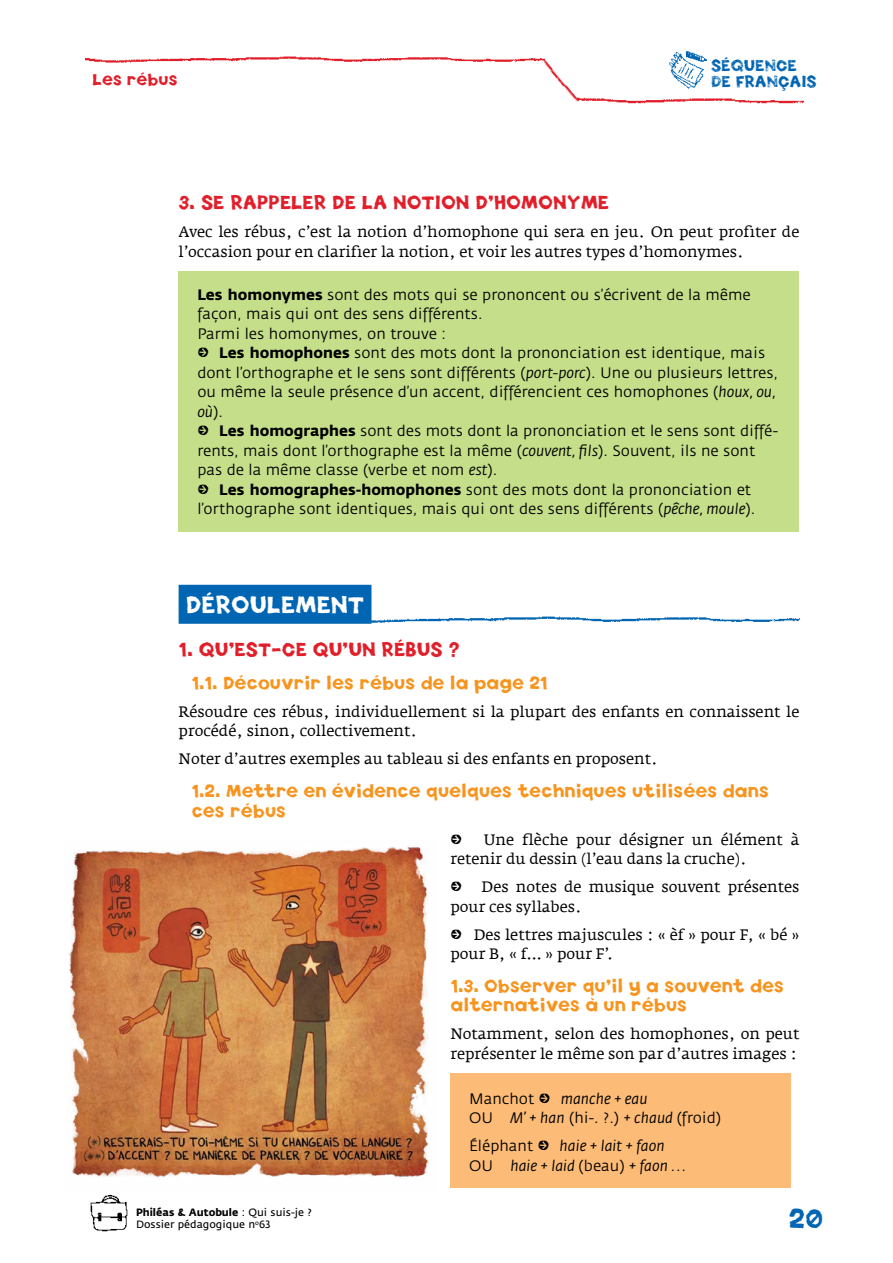
<style>
.page{position:relative;width:893px;height:1263px;background:#fff}
.page>*{position:absolute;margin:0;border:0;box-sizing:border-box;transform-origin:0 0}
.t1{font:25.5px "Spud AF Crisp";color:#0065b2}
.t2{font:22.5px "Spud AF Crisp";color:#fff}
.t3{font:18px "Spud AF Crisp";color:#e11f2b}
.t4{font:16.5px/19.8px "Spud AF Crisp";color:#f7941e}
.t5{font:15px/19.5px "Fedra Sans";color:#000}
.t6{font:15px/19.5px "Fedra Serif A";color:#000}
.t7{font:italic 15px/19.5px "Fedra Sans";color:#000}
.t8{font:15px/16.2px "Spud AF Tatty";color:#0065b2}
.t9{font:15px "Spud AF Crisp";color:#e11f2b}
.t10{font:10.5px "Fedra Sans Bold TF";color:#000}
.t11{font:10.5px "Fedra Sans";color:#000}
.s1{font-weight:700}
.s2{font-family:"Kosmik Glyphs";font-size:21px}
.s3{font-style:italic}
.s4{font-style:normal}
.s5{font-family:"Kosmik Glyphs";font-style:normal;font-size:21px}
.s6{font-family:"Fedra Sans"}
</style>
<div class="page">
<img style="left:90px;top:1194px;width:38px;height:38px">
<img style="left:584px;top:97px;width:220px;height:7px">
<img style="left:544px;top:58px;width:40px;height:44px">
<img style="left:85px;top:56px;width:459px;height:7px">
<img style="left:639px;top:51px;width:72px;height:47px">
<div style="left:179px;top:585px;width:192px;height:39px;background:#0065b2"></div>
<div style="left:179px;top:271px;width:620px;height:260px;background:#c5de89"></div>
<div style="left:450px;top:1073px;width:341px;height:115px;background:#fcbb76"></div>
<img style="left:69px;top:847px;width:360px;height:331px">
<img style="left:368px;top:614px;width:432px;height:10px">
<p class="t9" style="left:93px;top:70px;width:87px">Les rébus</p>
<p class="t8" style="left:711px;top:57px;width:107px">SÉQUENCE<br>DE FRANÇAIS</p>
<p class="t3" style="left:179px;top:191px;width:432px">3. SE RAPPELER DE LA NOTION D’HOMONYME</p>
<p class="t6" style="left:179px;top:222px;width:622px">Avec les rébus, c’est la notion d’homophone qui sera en jeu. On peut profiter de l’occasion pour en clarifier la notion, et voir les autres types d’homonymes.</p>
<p class="t5" style="left:197px;top:285px;width:582px"><span class="s1">Les homonymes</span> sont des mots qui se prononcent ou s’écrivent de la même façon, mais qui ont des sens différents.<br>Parmi les homonymes, on trouve :<br><span class="s2">H</span> <span class="s1">Les homophones</span> sont des mots dont la prononciation est identique, mais dont l’orthographe et le sens sont différents (<span class="s3">port-porc</span>). Une ou plusieurs lettres, ou même la seule présence d’un accent, différencient ces homophones (<span class="s3">houx, ou, où</span>).<br><span class="s2">H</span> <span class="s1">Les homographes</span> sont des mots dont la prononciation et le sens sont diffé&shy;rents, mais dont l’orthographe est la même (<span class="s3">couvent, fils</span>). Souvent, ils ne sont pas de la même classe (verbe et nom <span class="s3">est</span>).<br><span class="s2">H</span> <span class="s1">Les homographes-homophones</span> sont des mots dont la prononciation et l’orthographe sont identiques, mais qui ont des sens différents (<span class="s3">pêche, moule</span>).</p>
<h2 class="t2" style="left:186px;top:591px;width:180px">DÉROULEMENT</h2>
<p class="t3" style="left:179px;top:638px;width:283px">1. QU’EST-CE QU’UN RÉBUS ?</p>
<p class="t4" style="left:191px;top:673px;width:358px">1.1. Découvrir les rébus de la page 21</p>
<p class="t6" style="left:179px;top:702px;width:622px">Résoudre ces rébus, individuellement si la plupart des enfants en connaissent le procédé, sinon, collectivement.</p>
<p class="t6" style="left:179px;top:749px;width:481px">Noter d’autres exemples au tableau si des enfants en proposent.</p>
<p class="t4" style="left:191px;top:781px;width:579px">1.2. Mettre en évidence quelques techniques utilisées dans ces rébus</p>
<p class="t6" style="left:450px;top:830px;width:351px"><span class="s2">H</span> Une flèche pour désigner un élément à retenir du dessin (l’eau dans la cruche).</p>
<p class="t6" style="left:450px;top:877px;width:351px"><span class="s2">H</span> Des notes de musique souvent présentes pour ces syllabes.</p>
<p class="t6" style="left:450px;top:925px;width:351px"><span class="s2">H</span> Des lettres majuscules : « èf » pour F, « bé » pour B, « f… » pour F’.</p>
<p class="t4" style="left:450px;top:976px;width:335px">1.3. Observer qu’il y a souvent des alternatives à un rébus</p>
<p class="t6" style="left:450px;top:1024px;width:351px">Notamment, selon des homophones, on peut représenter le même son par d’autres images :</p>
<p class="t5" style="left:469px;top:1089px;width:254px">Manchot <span class="s2">H</span> <span class="s3">manche + eau<br></span>OU <span class="s3">M’ + han</span> (hi-. ?.) <span class="s3">+ chaud</span> (froid)</p>
<p class="t7" style="left:469px;top:1137px;width:219px"><span class="s4">Éléphant</span> <span class="s5">H</span> haie + lait + faon<br><span class="s4">OU</span> haie + laid <span class="s4">(beau)</span> + faon …</p>
<p class="t10" style="left:136px;top:1206px;width:177px">Philéas &amp; Autobule <span class="s6">: Qui suis-je ?</span></p>
<p class="t11" style="left:136px;top:1219px;width:136px">Dossier pédagogique n<sup>o</sup>63</p>
<h1 class="t1" style="left:789px;top:1202px;width:36px">20</h1>
</div>
